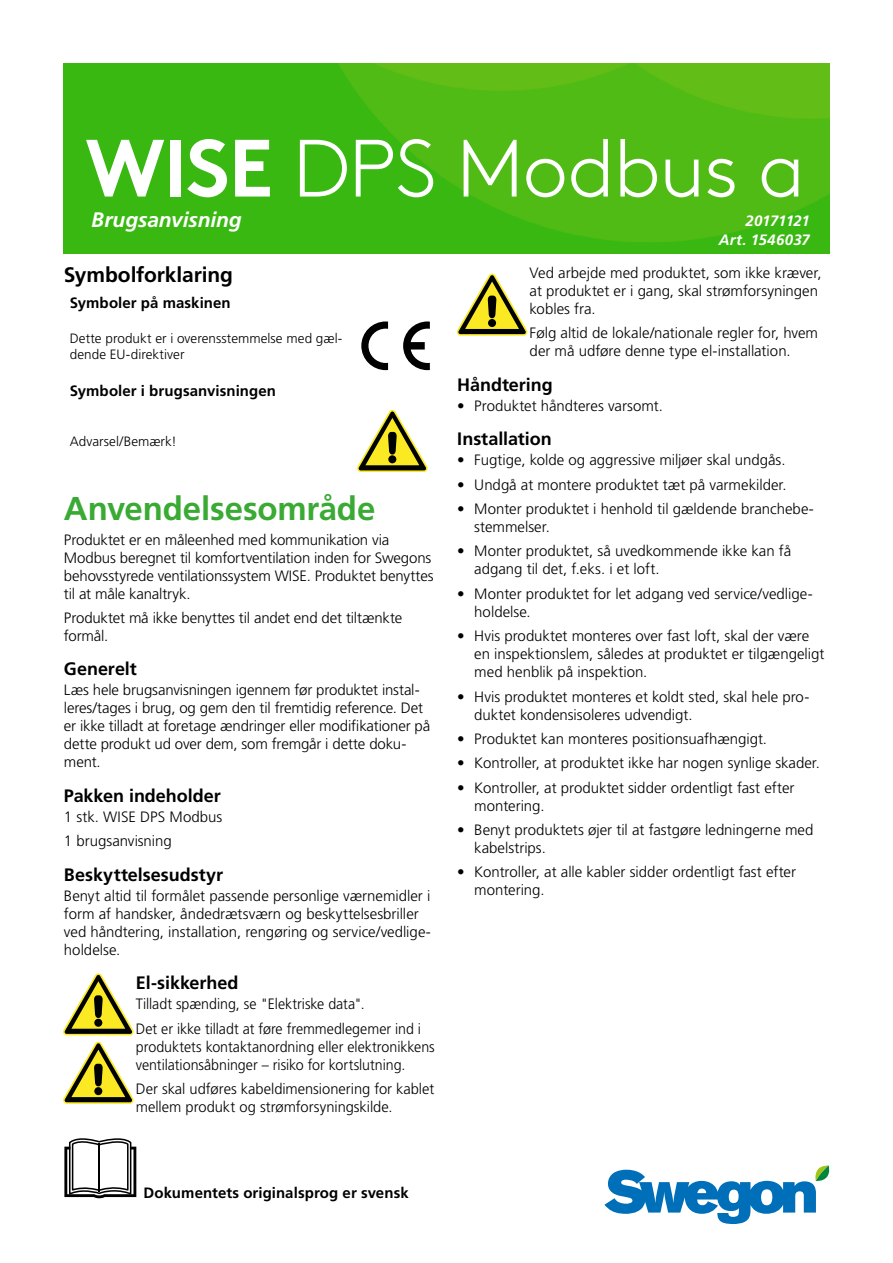
<style>
.page{position:relative;width:893px;height:1263px;background:#fff}
.page>*{position:absolute;margin:0;border:0;box-sizing:border-box;transform-origin:0 0}
.t1{font:300 81px "Swegon Brown";letter-spacing:-.015em;color:#fff}
.t2{font:700 33px "Frutiger";letter-spacing:-.005em;color:#3aaa35}
.t3{font:700 21px "Frutiger";letter-spacing:-.005em;color:#000}
.t4{font:italic 700 21px "Frutiger CE";letter-spacing:-.005em;color:#fff}
.t5{font:700 18px "Frutiger";color:#000}
.t6{font:300 15px/18px "Frutiger LT";letter-spacing:-.005em;color:#000}
.t7{font:300 15px/24.3px "Frutiger LT";letter-spacing:-.005em;color:#000;scale:.95 1}
.t8{font:700 15px "Frutiger";letter-spacing:.005em;color:#000}
.t9{font:300 15px "Frutiger CE";letter-spacing:-.005em;color:#000}
.t10{font:italic 700 15px "Frutiger";letter-spacing:.02em;color:#fff}
.t11{font:italic 700 15px "Frutiger CE";letter-spacing:-.02em;color:#fff}
.t12{font:300 13.5px/16.2px "Frutiger LT";letter-spacing:.005em;color:#000}
.s1{font-weight:700}
</style>
<div class="page">
<svg style="left:604px;top:1165px;width:226px;height:59px"></svg>
<img style="left:64px;top:64px;width:765px;height:189px">
<svg style="left:64px;top:1138px;width:72px;height:60px"></svg>
<svg style="left:361px;top:321px;width:27px;height:49px"></svg>
<svg style="left:403px;top:321px;width:27px;height:49px"></svg>
<svg style="left:358px;top:410px;width:70px;height:62px"></svg>
<svg style="left:64px;top:973px;width:70px;height:62px"></svg>
<svg style="left:64px;top:1041px;width:70px;height:63px"></svg>
<svg style="left:457px;top:273px;width:70px;height:63px"></svg>
<h1 class="t1" style="left:85px;top:109px;width:721px"><span class="s1">WISE</span> DPS Modbus a</h1>
<h3 class="t4" style="left:92px;top:207px;width:152px">Brugsanvisning</h3>
<p class="t11" style="left:746px;top:212px;width:66px">20171121</p>
<p class="t10" style="left:719px;top:231px;width:92px">Art. 1546037</p>
<h3 class="t3" style="left:64px;top:263px;width:171px">Symbolforklaring</h3>
<p class="t8" style="left:70px;top:294px;width:162px">Symboler på maskinen</p>
<p class="t12" style="left:70px;top:330px;width:274px">Dette produkt er i overensstemmelse med gæl&shy;dende EU-direktiver</p>
<p class="t8" style="left:70px;top:382px;width:208px">Symboler i brugsanvisningen</p>
<p class="t12" style="left:70px;top:434px;width:109px">Advarsel/Bemærk!</p>
<h2 class="t2" style="left:64px;top:489px;width:313px">Anvendelsesområde</h2>
<p class="t6" style="left:64px;top:531px;width:371px">Produktet er en måleenhed med kommunikation via Modbus beregnet til komfortventilation inden for Swegons behovsstyrede ventilationssystem WISE. Produktet benyttes til at måle kanaltryk.</p>
<p class="t6" style="left:64px;top:609px;width:340px">Produktet må ikke benyttes til andet end det tiltænkte formål.</p>
<p class="t5" style="left:64px;top:658px;width:74px">Generelt</p>
<p class="t6" style="left:64px;top:681px;width:368px">Læs hele brugsanvisningen igennem før produktet instal&shy;leres/tages i brug, og gem den til fremtidig reference. Det er ikke tilladt at foretage ændringer eller modifikationer på dette produkt ud over dem, som fremgår i dette doku&shy;ment.</p>
<p class="t5" style="left:64px;top:785px;width:158px">Pakken indeholder</p>
<p class="t6" style="left:64px;top:805px;width:160px;line-height:24.3px">1 stk. WISE DPS Modbus<br>1 brugsanvisning</p>
<p class="t5" style="left:64px;top:864px;width:161px">Beskyttelsesudstyr</p>
<p class="t6" style="left:64px;top:887px;width:368px">Benyt altid til formålet passende personlige værnemidler i form af handsker, åndedrætsværn og beskyttelsesbriller ved håndtering, installation, rengøring og service/vedlige&shy;holdelse.</p>
<p class="t5" style="left:136px;top:972px;width:104px">El-sikkerhed</p>
<p class="t7" style="left:136px;top:992px;width:302px">Tilladt spænding, se "Elektriske data".<br>Det er ikke tilladt at føre fremmedlegemer ind i</p>
<p class="t7" style="left:136px;top:1038px;width:316px;line-height:18px">produktets kontaktanordning eller elektronikkens ventilationsåbninger – risiko for kortslutning.</p>
<p class="t6" style="left:136px;top:1080px;width:300px">Der skal udføres kabeldimensionering for kablet mellem produkt og strømforsyningskilde.</p>
<p class="t6" style="left:530px;top:264px;width:293px">Ved arbejde med produktet, som ikke kræver, at produktet er i gang, skal strømforsyningen kobles fra.</p>
<p class="t6" style="left:530px;top:324px;width:290px">Følg altid de lokale/nationale regler for, hvem der må udføre denne type el-installation.</p>
<p class="t5" style="left:457px;top:374px;width:97px">Håndtering</p>
<p class="t9" style="left:457px;top:397px;width:207px">• Produktet håndteres varsomt.</p>
<p class="t5" style="left:457px;top:428px;width:96px">Installation</p>
<p class="t6" style="left:457px;top:451px;width:330px">• Fugtige, kolde og aggressive miljøer skal undgås.</p>
<p class="t6" style="left:457px;top:476px;width:331px">• Undgå at montere produktet tæt på varmekilder.</p>
<p class="t6" style="left:474px;top:500px;width:341px;text-indent:-17px">• Monter produktet i henhold til gældende branchebe&shy;stemmelser.</p>
<p class="t6" style="left:474px;top:542px;width:318px;text-indent:-17px">• Monter produktet, så uvedkommende ikke kan få adgang til det, f.eks. i et loft.</p>
<p class="t6" style="left:474px;top:585px;width:340px;text-indent:-17px">• Monter produktet for let adgang ved service/vedlige&shy;holdelse.</p>
<p class="t6" style="left:474px;top:627px;width:352px;text-indent:-17px">• Hvis produktet monteres over fast loft, skal der være en inspektionslem, således at produktet er tilgængeligt med henblik på inspektion.</p>
<p class="t6" style="left:474px;top:687px;width:337px;text-indent:-17px">• Hvis produktet monteres et koldt sted, skal hele pro&shy;duktet kondensisoleres udvendigt.</p>
<p class="t6" style="left:457px;top:730px;width:311px">• Produktet kan monteres positionsuafhængigt.</p>
<p class="t6" style="left:457px;top:754px;width:364px">• Kontroller, at produktet ikke har nogen synlige skader.</p>
<p class="t6" style="left:474px;top:779px;width:322px;text-indent:-17px">• Kontroller, at produktet sidder ordentligt fast efter montering.</p>
<p class="t6" style="left:474px;top:821px;width:341px;text-indent:-17px">• Benyt produktets øjer til at fastgøre ledningerne med kabelstrips.</p>
<p class="t6" style="left:474px;top:863px;width:323px;text-indent:-17px">• Kontroller, at alle kabler sidder ordentligt fast efter montering.</p>
<p class="t8" style="left:144px;top:1184px;width:267px">Dokumentets originalsprog er svensk</p>
</div>
